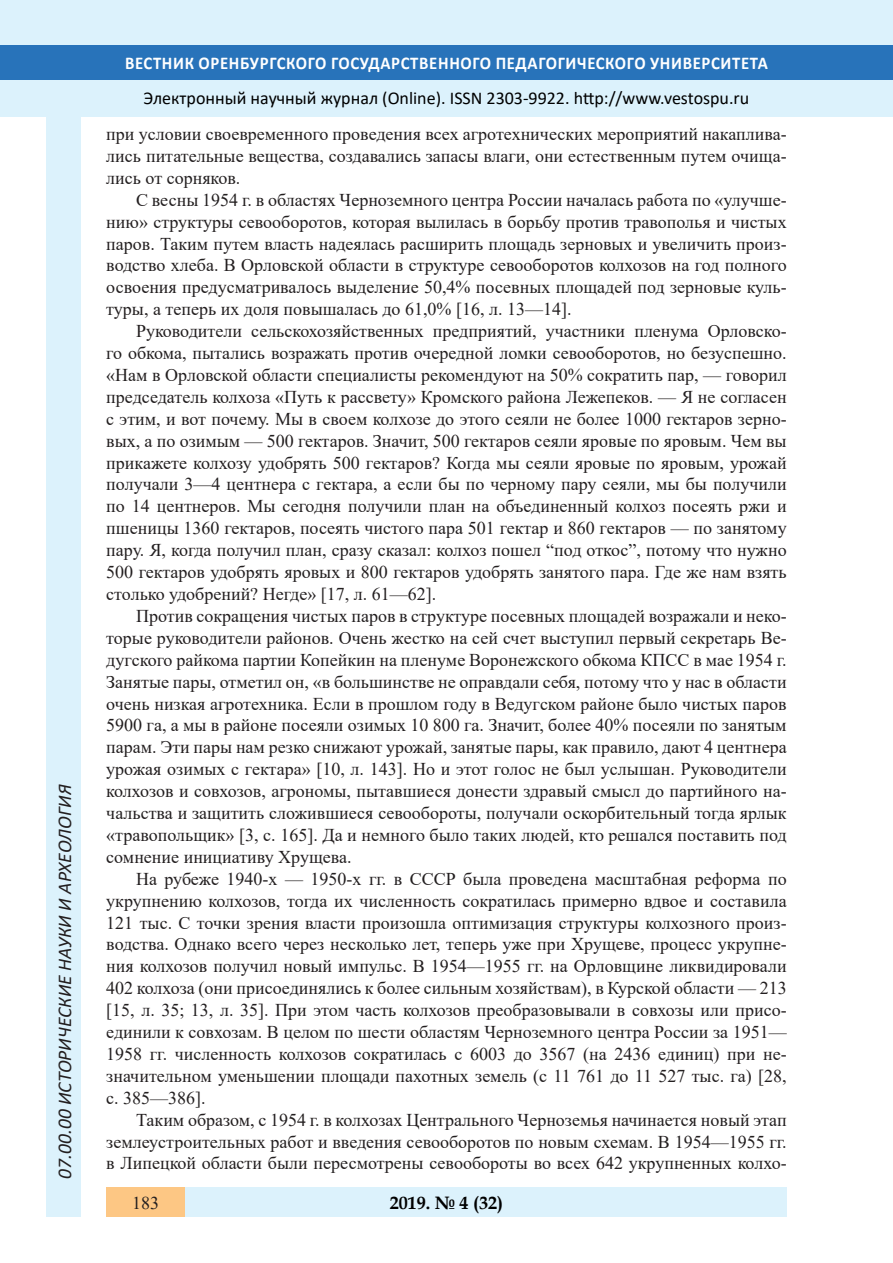
<style>
.page{position:relative;width:893px;height:1263px;background:#fff}
.page>*{position:absolute;margin:0;border:0;box-sizing:border-box;transform-origin:0 0}
.t1{font:italic 19.5px "Calibri";color:#231f20}
.Стиль2{font:18px/21.9px "Times New Roman";color:#231f20;text-align:justify}
.t2{font:18px "Calibri";color:#000}
.t3{font:700 18px "Calibri";letter-spacing:.04em;color:#fff;scale:.93 1}
.t4{font:700 18px "Book Antiqua";color:#000}
</style>
<div class="page">
<div style="left:0;top:0;width:893px;height:116px;background:#dcf2fc"></div>
<div style="left:0;top:45px;width:893px;height:34px;background:#2873ba"></div>
<div style="left:47px;top:116px;width:34px;height:1101px;background:#dcf2fc"></div>
<div style="left:106px;top:1188px;width:681px;height:29px;background:#dcf2fc"></div>
<div style="left:106px;top:1188px;width:79px;height:29px;background:#fdc784"></div>
<p class="t1" style="left:51px;top:1179px;width:395px;rotate:-90deg">07.00.00 ИСТОРИЧЕСКИЕ НАУКИ И АРХЕОЛОГИЯ</p>
<p class="t1" style="left:51px;top:1105px;width:206px;rotate:-90deg">БИОЛОГИЧЕСКИЕ НАУКИ</p>
<p class="t1" style="left:51px;top:1169px;width:11px;rotate:-90deg">3</p>
<p class="t3" style="left:125px;top:50px;width:693px">ВЕСТНИК ОРЕНБУРГСКОГО ГОСУДАРСТВЕННОГО ПЕДАГОГИЧЕСКОГО УНИВЕРСИТЕТА</p>
<p class="t2" style="left:144px;top:85px;width:607px">Электронный научный журнал (Online). ISSN 2303-9922. http://www.vestospu.ru</p>
<p class="t2" style="left:583px;top:85px;width:13px">t</p>
<p class="t2" style="left:583px;top:85px;width:13px">t</p>
<p class="Стиль2" style="left:106px;top:122px;width:682px">при условии своевременного проведения всех агротехнических мероприятий накаплива&shy;лись питательные вещества, создавались запасы влаги, они естественным путем очища&shy;лись от сорняков.</p>
<p class="Стиль2" style="left:106px;top:188px;width:682px;text-indent:30px">С весны 1954 г. в областях Черноземного центра России началась работа по «улучше&shy;нию» структуры севооборотов, которая вылилась в борьбу против травополья и чистых паров. Таким путем власть надеялась расширить площадь зерновых и увеличить произ&shy;водство хлеба. В Орловской области в структуре севооборотов колхозов на год полного освоения предусматривалось выделение 50,4% посевных площадей под зерновые куль&shy;туры, а теперь их доля повышалась до 61,0% [16, л. 13—14].</p>
<p class="Стиль2" style="left:106px;top:320px;width:682px;text-indent:30px">Руководители сельскохозяйственных предприятий, участники пленума Орловско&shy;го обкома, пытались возражать против очередной ломки севооборотов, но безуспешно. «Нам в Орловской области специалисты рекомендуют на 50% сократить пар, — говорил председатель колхоза «Путь к рассвету» Кромского района Лежепеков. — Я не согласен с этим, и вот почему. Мы в своем колхозе до этого сеяли не более 1000 гектаров зерно&shy;вых, а по озимым — 500 гектаров. Значит, 500 гектаров сеяли яровые по яровым. Чем вы прикажете колхозу удобрять 500 гектаров? Когда мы сеяли яровые по яровым, урожай получали 3—4 центнера с гектара, а если бы по черному пару сеяли, мы бы получили по 14 центнеров. Мы сегодня получили план на объединенный колхоз посеять ржи и пшеницы 1360 гектаров, посеять чистого пара 501 гектар и 860 гектаров — по занятому пару. Я, когда получил план, сразу сказал: колхоз пошел “под откос”, потому что нужно 500 гектаров удобрять яровых и 800 гектаров удобрять занятого пара. Где же нам взять столько удобрений? Негде» [17, л. 61—62].</p>
<p class="Стиль2" style="left:106px;top:604px;width:682px;text-indent:30px">Против сокращения чистых паров в структуре посевных площадей возражали и неко&shy;торые руководители районов. Очень жестко на сей счет выступил первый секретарь Ве&shy;дугского райкома партии Копейкин на пленуме Воронежского обкома КПСС в мае 1954 г.<br>Занятые пары, отметил он, «в большинстве не оправдали себя, потому что у нас в области очень низкая агротехника. Если в прошлом году в Ведугском районе было чистых паров 5900 га, а мы в районе посеяли озимых 10 800 га. Значит, более 40% посеяли по занятым парам. Эти пары нам резко снижают урожай, занятые пары, как правило, дают 4 центнера урожая озимых с гектара» [10, л. 143]. Но и этот голос не был услышан. Руководители колхозов и совхозов, агрономы, пытавшиеся донести здравый смысл до партийного на&shy;чальства и защитить сложившиеся севообороты, получали оскорбительный тогда ярлык «травопольщик» [3, с. 165]. Да и немного было таких людей, кто решался поставить под сомнение инициативу Хрущева.</p>
<p class="Стиль2" style="left:106px;top:867px;width:682px;text-indent:30px">На рубеже 1940-х — 1950-х гг. в СССР была проведена масштабная реформа по укрупнению колхозов, тогда их численность сократилась примерно вдвое и составила 121 тыс. С точки зрения власти произошла оптимизация структуры колхозного произ&shy;водства. Однако всего через несколько лет, теперь уже при Хрущеве, процесс укрупне&shy;ния колхозов получил новый импульс. В 1954—1955 гг. на Орловщине ликвидировали 402 колхоза (они присоединялись к более сильным хозяйствам), в Курской области — 213 [15, л. 35; 13, л. 35]. При этом часть колхозов преобразовывали в совхозы или присо&shy;единили к совхозам. В целом по шести областям Черноземного центра России за 1951— 1958 гг. численность колхозов сократилась с 6003 до 3567 (на 2436 единиц) при не&shy;значительном уменьшении площади пахотных земель (с 11 761 до 11 527 тыс. га) [28, с. 385—386].</p>
<p class="Стиль2" style="left:106px;top:1108px;width:682px;text-indent:30px">Таким образом, с 1954 г. в колхозах Центрального Черноземья начинается новый этап землеустроительных работ и введения севооборотов по новым схемам. В 1954—1955 гг. в Липецкой области были пересмотрены севообороты во всех 642 укрупненных колхо-</p>
<p class="t4" style="left:390px;top:1190px;width:115px">2019. № 4 (32)</p>
<p class="Стиль2" style="left:132px;top:1191px;width:28px">183</p>
<p class="t4" style="left:460px;top:1190px;width:39px">2 6</p>
<p class="t4" style="left:417px;top:1190px;width:10px">8</p>
<p class="t4" style="left:460px;top:1190px;width:39px">1 25</p>
</div>
